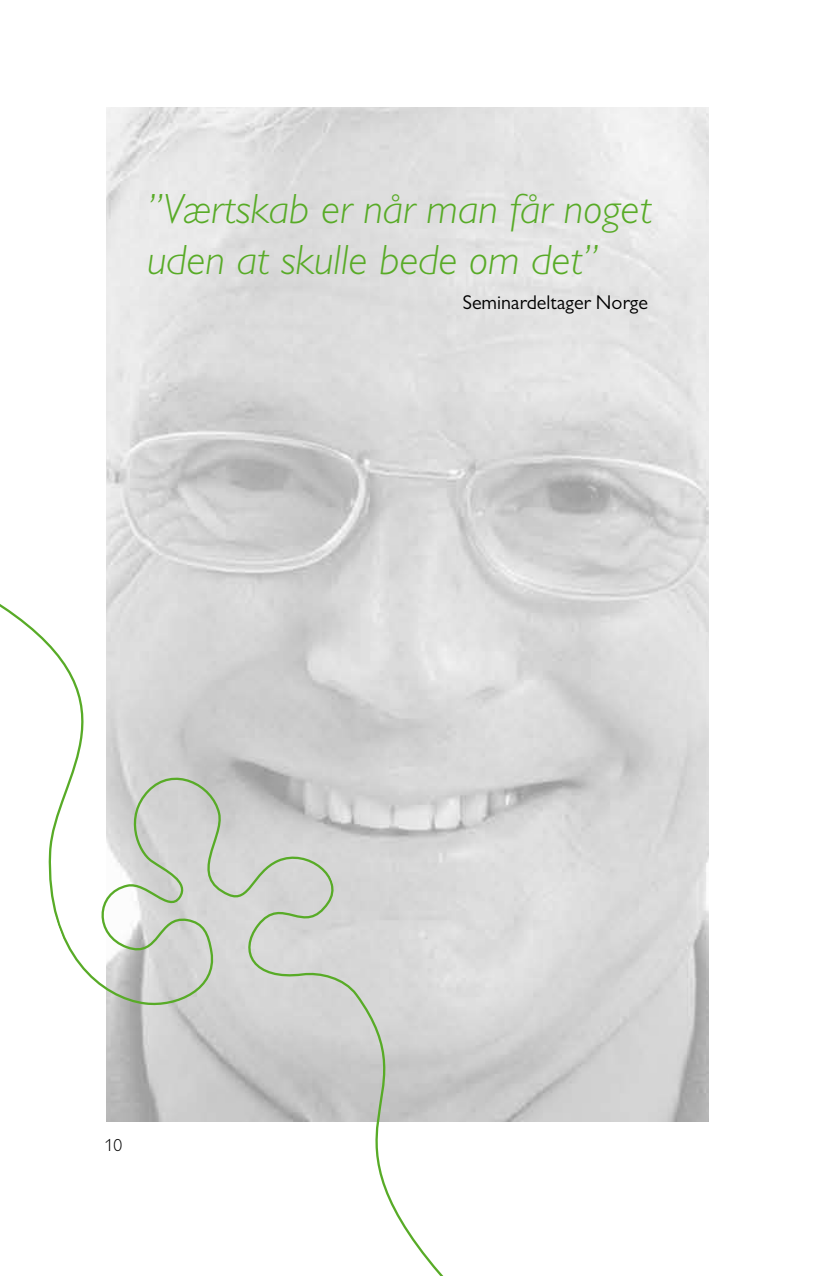
<style>
.page{position:relative;width:815px;height:1276px;background:#fff}
.page>*{position:absolute;margin:0;border:0;box-sizing:border-box;transform-origin:0 0}
.t1{font:italic 300 42.5px/51px "Gill Alt One";color:#58ab27}
.t2{font:20px "Gill Alt One";color:#000}
.t3{font:300 17.5px "Gill Alt One";color:#000}
</style>
<div class="page">
<img style="left:106px;top:107px;width:603px;height:1014px">
<svg style="left:0;top:594px;width:457px;height:682px"></svg>
<p class="t1" style="left:147px;top:183px;width:506px">”Værtskab er når man får noget uden at skulle bede om det”</p>
<p class="t2" style="left:463px;top:290px;width:187px">Seminardeltager Norge</p>
<p class="t3" style="left:105px;top:1135px;width:19px">10</p>
</div>
